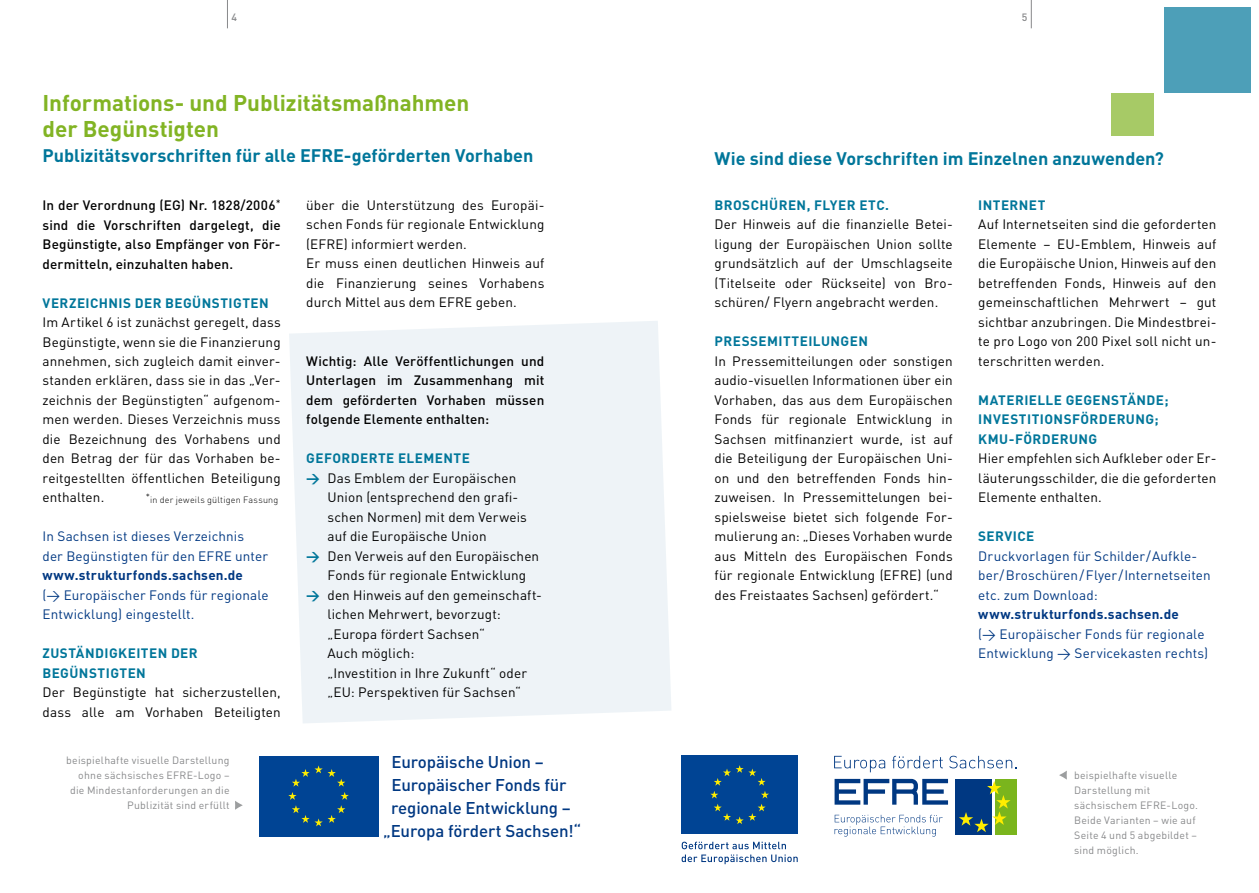
<style>
.page{position:relative;width:1259px;height:893px;background:#fff}
.page>*{position:absolute;margin:0;border:0;box-sizing:border-box;transform-origin:0 0}
.t1{font:700 22.5px/25.5px "DIN";letter-spacing:-.005em;color:#82b424}
.t2{font:700 18px "DIN";color:#00769a}
.t3{font:500 16.8px "DIN";letter-spacing:-.01em;color:#003882}
.t4{font:13.5px/19.5px "DIN";letter-spacing:.01em;color:#000;text-align:justify}
.t5{font:13.5px/19.5px "DIN";letter-spacing:.01em;color:#003882}
.t6{font:500 13.5px/19.5px "DIN";letter-spacing:.01em;color:#000;text-align:justify}
.t7{font:700 13.5px/19.5px "DIN";letter-spacing:.035em;color:#00769a}
.t8{font:700 13.5px "DIN";letter-spacing:.015em;color:#003882}
.t9{font:10.5px/15px "DIN";letter-spacing:.02em;color:#87888a;text-align:right}
.t10{font:500 10.5px "DIN";color:#87888a}
.t11{font:300 9px "DIN";letter-spacing:.025em;color:#000}
.s1{font-weight:700;color:#00769a}
</style>
<div class="page">
<div style="left:289px;top:321px;width:382px;height:402px;background:#eef3f7"></div>
<div style="left:259px;top:756px;width:119px;height:81px;background:#004494"></div>
<svg style="left:288px;top:765px;width:61px;height:61px"></svg>
<svg style="left:235px;top:801px;width:8px;height:9px"></svg>
<svg style="left:1059px;top:771px;width:8px;height:9px"></svg>
<svg style="left:227px;top:0;width:1px;height:28px"></svg>
<svg style="left:1031px;top:0;width:1px;height:28px"></svg>
<div style="left:1164px;top:8px;width:86px;height:85px;background:#4d9fb8"></div>
<div style="left:1111px;top:93px;width:43px;height:42px;background:#a7ca66"></div>
<div style="left:681px;top:756px;width:116px;height:78px;background:#004494"></div>
<svg style="left:714px;top:804px;width:51px;height:20px"></svg>
<svg style="left:710px;top:765px;width:59px;height:33px"></svg>
<svg style="left:681px;top:842px;width:116px;height:22px"></svg>
<div style="left:995px;top:779px;width:22px;height:55px;background:#7ab51d"></div>
<div style="left:955px;top:779px;width:36px;height:55px;background:#003882"></div>
<svg style="left:959px;top:781px;width:51px;height:51px"></svg>
<svg style="left:834px;top:815px;width:108px;height:22px"></svg>
<svg style="left:834px;top:779px;width:114px;height:26px"></svg>
<svg style="left:834px;top:756px;width:51px;height:16px"></svg>
<svg style="left:892px;top:756px;width:51px;height:12px"></svg>
<svg style="left:949px;top:756px;width:68px;height:12px"></svg>
<p class="t10" style="left:231px;top:11px;width:7px">4</p>
<p class="t10" style="left:1021px;top:11px;width:7px">5</p>
<h1 class="t1" style="left:43px;top:90px;width:428px">I nformations- und Publizitätsmaßnahmen der Begünstigten</h1>
<h2 class="t2" style="left:43px;top:144px;width:492px">Publizitätsvorschriften für alle EFRE-geförderten Vorhaben</h2>
<h2 class="t2" style="left:714px;top:147px;width:451px">Wie sind diese Vorschriften im Einzelnen anzuwenden?</h2>
<p class="t6" style="left:43px;top:195px;width:240px">In der Verordnung (EG) Nr. 1828/2006<sup>* </sup>sind die Vorschriften dargelegt, die Begünstigte, also Empfänger von För&shy;dermitteln, einzuhalten haben.</p>
<p class="t7" style="left:43px;top:292px;width:228px">Verzeichnis der Begünstigten</p>
<p class="t4" style="left:43px;top:312px;width:240px">Im Artikel 6 ist zunächst geregelt, dass Begünstigte, wenn sie die Finanzierung annehmen, sich zugleich damit einver&shy;standen erklären, dass sie in das „Ver&shy;zeichnis der Begünstigten“ aufgenom&shy;men werden. Dieses Verzeichnis muss die Bezeichnung des Vorhabens und den Betrag der für das Vorhaben be&shy;reitgestellten öffentlichen Beteiligung enthalten.</p>
<p class="t5" style="left:43px;top:527px;width:227px">In Sachsen ist dieses Verzeichnis der Begünstigten für den EFRE unter</p>
<p class="t8" style="left:43px;top:567px;width:202px">www.strukturfonds.sachsen.de</p>
<p class="t5" style="left:43px;top:585px;width:228px">(&gt; Europäischer Fonds für regionale<br>Entwicklung) eingestellt.</p>
<p class="t7" style="left:43px;top:643px;width:157px">Zuständigkeiten der<br>Begünstigten</p>
<p class="t4" style="left:43px;top:683px;width:240px">Der Begünstigte hat sicherzustellen, dass alle am Vorhaben Beteiligten</p>
<p class="t11" style="left:146px;top:494px;width:134px">*in der jeweils gültigen Fassung</p>
<p class="t9" style="left:66px;top:753px;width:165px">beispielhafte visuelle Darstellung ohne sächsisches EFRE-Logo – die Mindestanforderungen an die<br>Publizität sind erfüllt</p>
<p class="t4" style="left:306px;top:195px;width:240px;text-align:left">über die Unterstützung des Europäi&shy;schen Fonds für regionale Entwicklung (EFRE) informiert werden.<br>Er muss einen deutlichen Hinweis auf die Finanzierung seines Vorhabens durch Mittel aus dem EFRE geben.</p>
<p class="t6" style="left:306px;top:351px;width:240px">Wichtig: Alle Veröffentlichungen und Unterlagen im Zusammenhang mit dem geförderten Vorhaben müssen folgende Elemente enthalten:</p>
<p class="t7" style="left:306px;top:448px;width:165px">Geforderte Elemente</p>
<p class="t4" style="left:306px;top:468px;width:212px"><span class="s1">&gt;</span> Das Emblem der Europäischen</p>
<p class="t4" style="left:327px;top:487px;width:192px">Union (entsprechend den grafi-</p>
<p class="t4" style="left:327px;top:507px;width:201px">schen Normen) mit dem Verweis</p>
<p class="t4" style="left:327px;top:526px;width:161px">auf die Europäische Union</p>
<p class="t4" style="left:306px;top:546px;width:234px"><span class="s1">&gt;</span> Den Verweis auf den Europäischen</p>
<p class="t4" style="left:327px;top:565px;width:200px">Fonds für regionale Entwicklung</p>
<p class="t4" style="left:306px;top:585px;width:237px"><span class="s1">&gt;</span> den Hinweis auf den gemeinschaft-</p>
<p class="t4" style="left:327px;top:604px;width:175px">lichen Mehrwert, bevorzugt:</p>
<p class="t4" style="left:327px;top:624px;width:159px">„Europa fördert Sachsen“</p>
<p class="t4" style="left:327px;top:643px;width:88px">Auch möglich:</p>
<p class="t4" style="left:327px;top:663px;width:201px">„Investition in Ihre Zukunft“ oder</p>
<p class="t4" style="left:327px;top:682px;width:195px">„EU: Perspektiven für Sachsen“</p>
<p class="t3" style="left:391px;top:751px;width:154px">Europäische Union –</p>
<p class="t3" style="left:391px;top:774px;width:177px">Europäischer Fonds für</p>
<p class="t3" style="left:391px;top:797px;width:181px">regionale Entwicklung –</p>
<p class="t3" style="left:383px;top:820px;width:200px">„Europa fördert Sachsen!“</p>
<p class="t7" style="left:714px;top:195px;width:176px">Broschüren, Flyer etc.</p>
<p class="t4" style="left:714px;top:214px;width:240px">Der Hinweis auf die finanzielle Betei&shy;ligung der Europäischen Union sollte grundsätzlich auf der Umschlagseite (Titelseite oder Rückseite) von Bro&shy;schüren/ Flyern angebracht werden.</p>
<p class="t7" style="left:714px;top:331px;width:155px">Pressemitteilungen</p>
<p class="t4" style="left:714px;top:351px;width:240px">In Pressemitteilungen oder sonstigen audio-visuellen Informationen über ein Vorhaben, das aus dem Europäischen Fonds für regionale Entwicklung in Sachsen mitfinanziert wurde, ist auf die Beteiligung der Europäischen Uni&shy;on und den betreffenden Fonds hin&shy;zuweisen. In Pressemittelungen bei&shy;spielsweise bietet sich folgende For&shy;mulierung an: „Dieses Vorhaben wurde aus Mitteln des Europäischen Fonds für regionale Entwicklung (EFRE) (und des Freistaates Sachsen) gefördert.“</p>
<p class="t7" style="left:978px;top:194px;width:69px">I nternet</p>
<p class="t4" style="left:978px;top:214px;width:240px">Auf Internetseiten sind die geforderten Elemente – EU-Emblem, Hinweis auf die Europäische Union, Hinweis auf den betreffenden Fonds, Hinweis auf den gemeinschaftlichen Mehrwert – gut sichtbar anzubringen. Die Mindestbrei&shy;te pro Logo von 200 Pixel soll nicht un&shy;terschritten werden.</p>
<p class="t7" style="left:978px;top:389px;width:192px">Materielle Gegenstände;<br>I nvestitions-förderung;<br>KMU</p>
<p class="t7" style="left:1009px;top:428px;width:90px">-Förderung</p>
<p class="t4" style="left:978px;top:448px;width:240px">Hier empfehlen sich Aufkleber oder Er&shy;läuterungsschilder, die die geforderten Elemente enthalten.</p>
<p class="t7" style="left:978px;top:526px;width:58px">Service</p>
<p class="t5" style="left:978px;top:546px;width:234px">Druckvorlagen für Schilder/Aufkle&shy;ber/Broschüren/Flyer/Internetseiten etc. zum Download:</p>
<p class="t8" style="left:978px;top:605px;width:202px">www.strukturfonds.sachsen.de</p>
<p class="t5" style="left:978px;top:624px;width:231px">(&gt; Europäischer Fonds für regionale<br>Entwicklung &gt; Servicekasten rechts)</p>
<p class="t9" style="left:1074px;top:767px;width:125px;text-align:left">beispielhafte visuelle<br>Darstellung mit sächsischem EFRE-Logo.<br>Beide Varianten – wie auf<br>Seite 4 und 5 abgebildet – sind möglich.</p>
</div>
